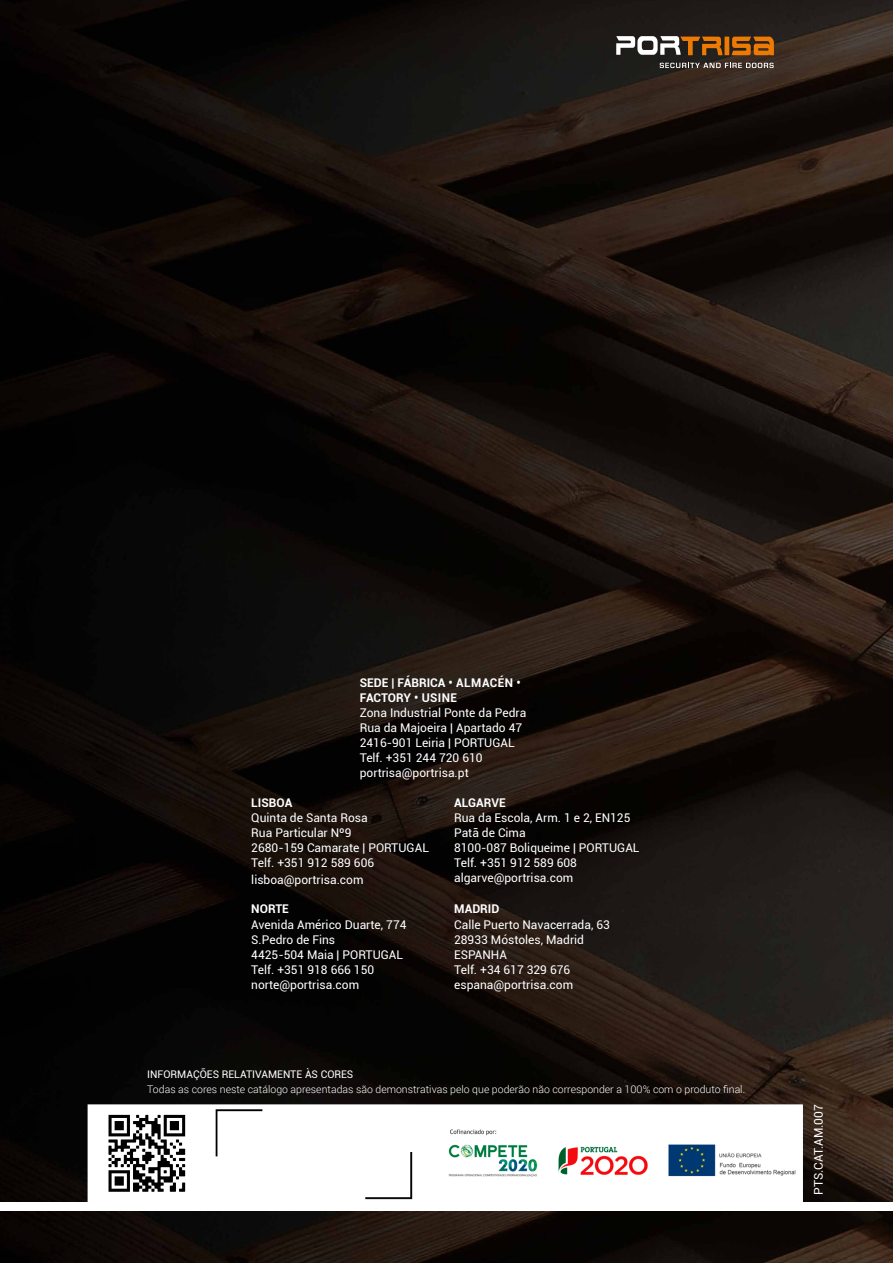
<style>
.page{position:relative;width:893px;height:1263px;background:#fff}
.page>*{position:absolute;margin:0;border:0;box-sizing:border-box;transform-origin:0 0}
.t1{font:12px/15px "Roboto";color:#fff}
.t2{font:700 12px "Roboto";color:#fff}
.t3{font:300 10.5px "Roboto";color:#fff}
.t4{font:10.5px "Roboto";color:#fff}
</style>
<div class="page">
<img style="left:0;top:0;width:893px;height:1263px">
<div style="left:0;top:1202px;width:893px;height:9px;background:#fff"></div>
<img style="left:91px;top:1107px;width:709px;height:93px">
<div style="left:88px;top:1104px;width:715px;height:99px;border:2px solid #fff"></div>
<img style="left:103px;top:1108px;width:88px;height:91px">
<svg style="left:616px;top:36px;width:158px;height:19px"></svg>
<svg style="left:660px;top:63px;width:114px;height:5px"></svg>
<p class="t2" style="left:360px;top:674px;width:162px">SEDE | FÁBRICA • ALMACÉN •</p>
<p class="t2" style="left:360px;top:689px;width:99px">FACTORY • USINE</p>
<p class="t1" style="left:360px;top:705px;width:168px">Zona Industrial Ponte da Pedra<br>Rua da Majoeira | Apartado 47<br>2416-901 Leiria | PORTUGAL<br>Telf. +351 244 720 610 portrisa@portrisa.pt</p>
<p class="t1" style="left:454px;top:810px;width:187px">Rua da Escola, Arm. 1 e 2, EN125<br>Patã de Cima<br>8100-087 Boliqueime | PORTUGAL<br>Telf. +351 912 589 608 algarve@portrisa.com</p>
<p class="t1" style="left:454px;top:916px;width:157px">Calle Puerto Navacerrada, 63<br>28933 Móstoles, Madrid<br>ESPANHA<br>Telf. +34 617 329 676 espana@portrisa.com</p>
<p class="t2" style="left:251px;top:794px;width:43px">LISBOA</p>
<p class="t2" style="left:454px;top:794px;width:53px">ALGARVE</p>
<p class="t1" style="left:251px;top:810px;width:179px">Quinta de Santa Rosa<br>Rua Particular Nº9<br>2680-159 Camarate | PORTUGAL<br>Telf. +351 912 589 606</p>
<p class="t1" style="left:251px;top:871px;width:114px">lisboa@portrisa.com</p>
<p class="t2" style="left:251px;top:900px;width:39px">NORTE</p>
<p class="t2" style="left:454px;top:900px;width:47px">MADRID</p>
<p class="t1" style="left:251px;top:916px;width:157px">Avenida Américo Duarte, 774<br>S.Pedro de Fins<br>4425-504 Maia | PORTUGAL<br>Telf. +351 918 666 150 norte@portrisa.com</p>
<p class="t4" style="left:147px;top:1067px;width:208px">INFORMAÇÕES RELATIVAMENTE ÀS CORES</p>
<p class="t3" style="left:147px;top:1082px;width:599px">Todas as cores neste catálogo apresentadas são demonstrativas pelo que poderão não corresponder a 100% com o produto final.</p>
<p class="t1" style="left:811px;top:1195px;width:92px;rotate:-90deg">PTS.CAT.AM.007</p>
</div>
